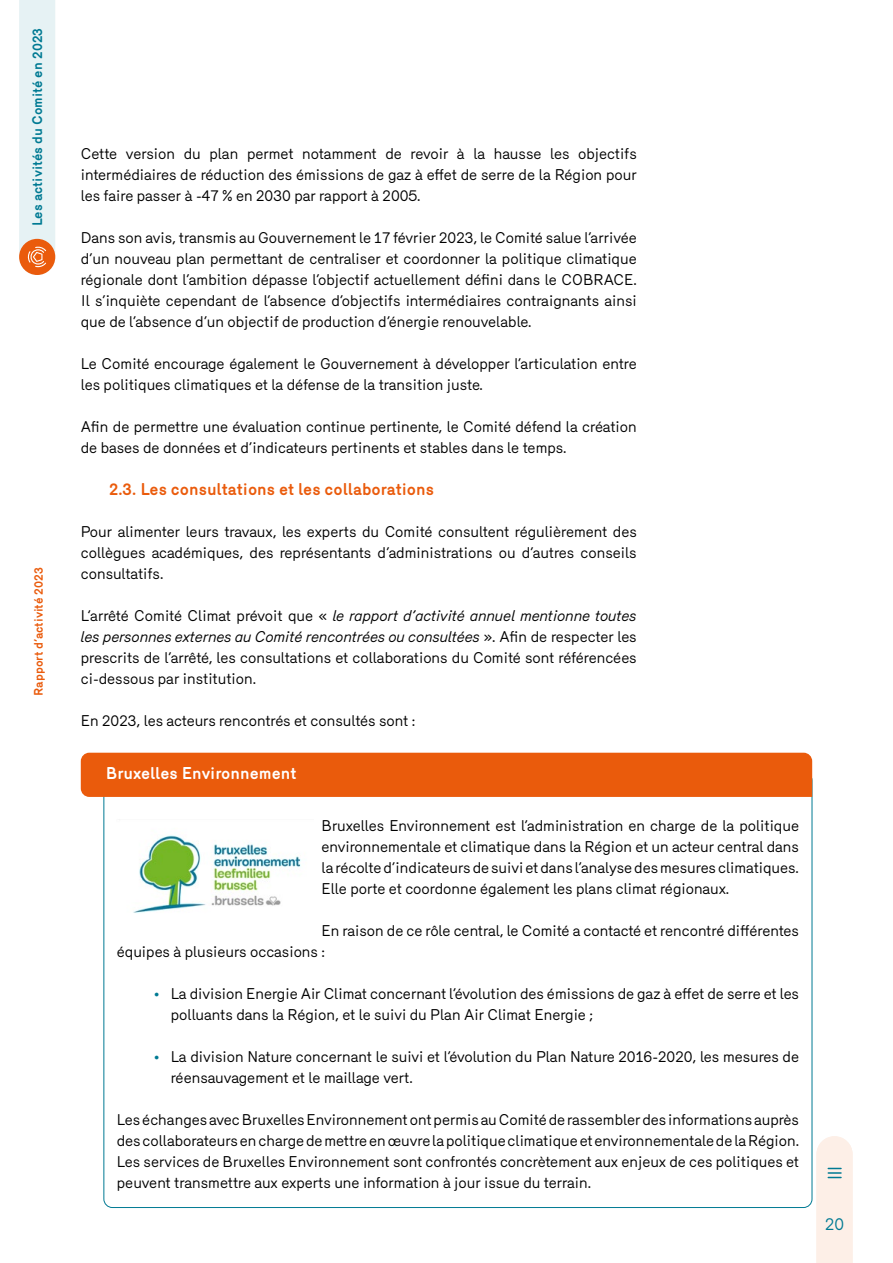
<style>
.page{position:relative;width:893px;height:1263px;background:#fff}
.page>*{position:absolute;margin:0;border:0;box-sizing:border-box;transform-origin:0 0}
.X_X__TITRE{font:700 16.5px "Merkury";color:#ea5b0c}
.t1{font:700 16.5px "Merkury";color:#fff}
.t2{font:16.5px "Merkury";color:#007a93}
.BODYTEXT{font:15px/21px "Merkury";color:#000;text-align:justify}
.t3{font:700 13.5px "Merkury";color:#007a93}
.t4{font:700 12px "Merkury";color:#ea5b0c}
.s1{font-style:italic}
.s2{font-weight:700;color:#007a93}
</style>
<div class="page">
<svg style="left:19px;top:0;width:36px;height:275px;background:#e7e4de"></svg>
<div style="left:816px;top:1136px;width:37px;height:127px;background:#fdefe7"></div>
<div style="left:81px;top:753px;width:731px;height:44px;background:#ea5b0c"></div>
<img style="left:133px;top:835px;width:168px;height:78px">
<p class="t3" style="left:27px;top:226px;width:200px;rotate:-90deg">Les activités du Comité en 2023</p>
<p class="t4" style="left:30px;top:696px;width:131px;rotate:-90deg">Rapport d’activité 2023</p>
<p class="BODYTEXT" style="left:81px;top:142px;width:557px">Cette version du plan permet notamment de revoir à la hausse les objectifs intermédiaires de réduction des émissions de gaz à effet de serre de la Région pour les faire passer à -47 % en 2030 par rapport à 2005.</p>
<p class="BODYTEXT" style="left:81px;top:226px;width:558px">Dans son avis, transmis au Gouvernement le 17 février 2023, le Comité salue l’arrivée d’un nouveau plan permettant de centraliser et coordonner la politique climatique régionale dont l’ambition dépasse l’objectif actuellement défini dans le COBRACE.<br>Il s’inquiète cependant de l’absence d’objectifs intermédiaires contraignants ainsi que de l’absence d’un objectif de production d’énergie renouvelable.</p>
<p class="BODYTEXT" style="left:81px;top:352px;width:557px">Le Comité encourage également le Gouvernement à développer l’articulation entre les politiques climatiques et la défense de la transition juste.</p>
<p class="BODYTEXT" style="left:81px;top:415px;width:557px">Afin de permettre une évaluation continue pertinente, le Comité défend la création de bases de données et d’indicateurs pertinents et stables dans le temps.</p>
<p class="X_X__TITRE" style="left:109px;top:477px;width:327px">2.3. Les consultations et les collaborations</p>
<p class="BODYTEXT" style="left:81px;top:520px;width:557px">Pour alimenter leurs travaux, les experts du Comité consultent régulièrement des collègues académiques, des représentants d’administrations ou d’autres conseils consultatifs.</p>
<p class="BODYTEXT" style="left:81px;top:604px;width:557px">L‘arrêté Comité Climat prévoit que « <span class="s1">le rapport d’activité annuel mentionne toutes les personnes externes au Comité rencontrées ou consultées</span> ». Afin de respecter les prescrits de l’arrêté, les consultations et collaborations du Comité sont référencées ci-dessous par institution.</p>
<p class="BODYTEXT" style="left:81px;top:709px;width:336px">En 2023, les acteurs rencontrés et consultés sont :</p>
<p class="t1" style="left:106px;top:761px;width:192px">Bruxelles Environnement</p>
<p class="BODYTEXT" style="left:322px;top:814px;width:479px">Bruxelles Environnement est l’administration en charge de la politique environnementale et climatique dans la Région et un acteur central dans la récolte d’indicateurs de suivi et dans l’analyse des mesures climatiques.<br>Elle porte et coordonne également les plans climat régionaux.</p>
<p class="BODYTEXT" style="left:117px;top:919px;width:684px;text-indent:205px">En raison de ce rôle central, le Comité a contacté et rencontré différentes équipes à plusieurs occasions :</p>
<p class="BODYTEXT" style="left:171px;top:982px;width:630px;text-indent:-17px"><span class="s2">•</span> La division Energie Air Climat concernant l’évolution des émissions de gaz à effet de serre et les polluants dans la Région, et le suivi du Plan Air Climat Energie ;</p>
<p class="BODYTEXT" style="left:171px;top:1045px;width:630px;text-indent:-17px"><span class="s2">•</span> La division Nature concernant le suivi et l’évolution du Plan Nature 2016-2020, les mesures de réensauvagement et le maillage vert.</p>
<p class="BODYTEXT" style="left:117px;top:1108px;width:684px">Les échanges avec Bruxelles Environnement ont permis au Comité de rassembler des informations auprès des collaborateurs en charge de mettre en œuvre la politique climatique et environnementale de la Région.<br>Les services de Bruxelles Environnement sont confrontés concrètement aux enjeux de ces politiques et peuvent transmettre aux experts une information à jour issue du terrain.</p>
<p class="t2" style="left:825px;top:1212px;width:20px">20</p>
</div>
